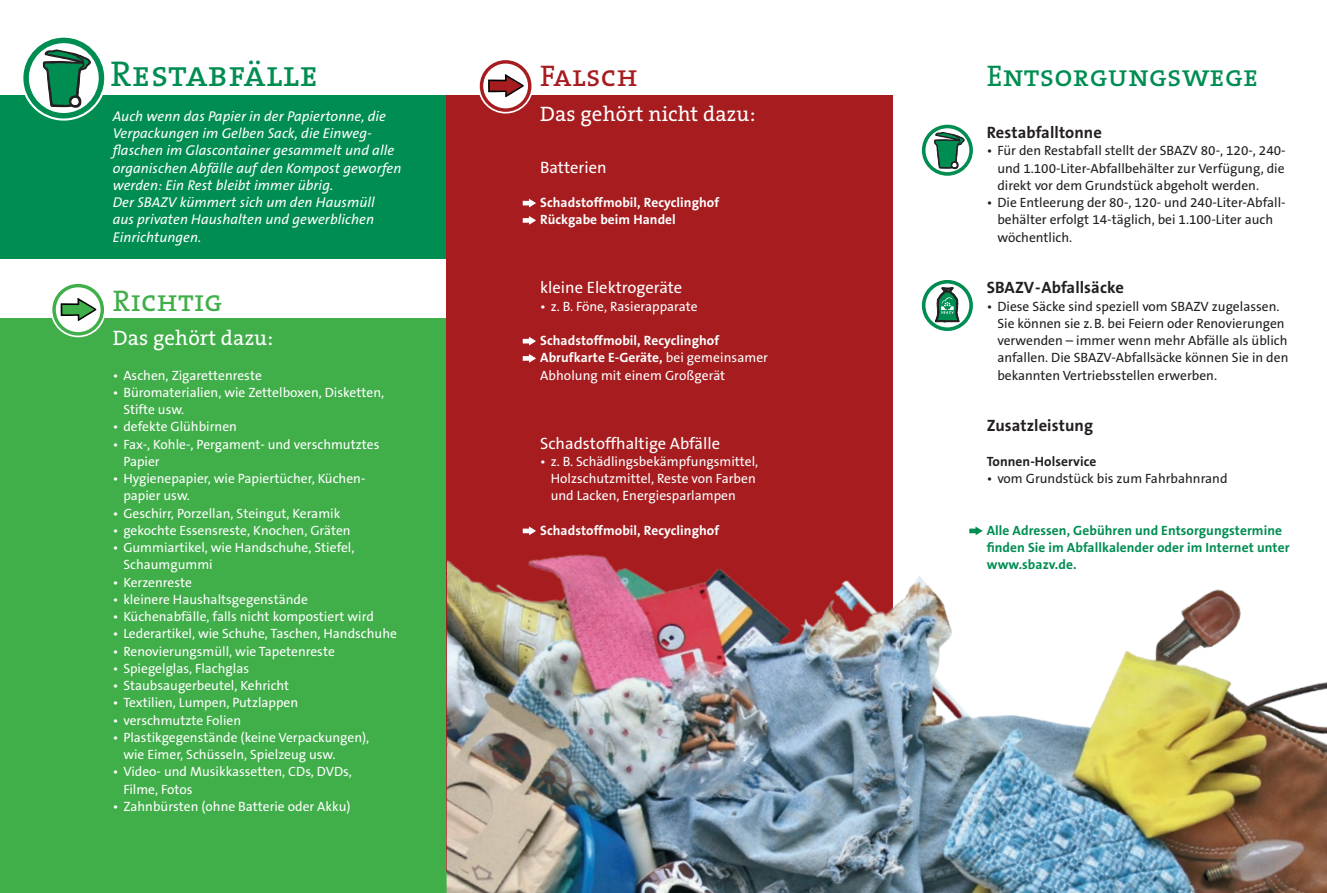
<style>
.page{position:relative;width:1327px;height:893px;background:#fff}
.page>*{position:absolute;margin:0;border:0;box-sizing:border-box;transform-origin:0 0}
.t1{font:36px "The Serif Caps";letter-spacing:.01em;color:#008d52}
.t2{font:30px "The Serif Caps";letter-spacing:.005em;color:#008d52}
.t3{font:30px "The Serif Caps";letter-spacing:.01em;color:#40ae49}
.t4{font:30px "The Serif Caps";letter-spacing:.01em;color:#a61c1f}
.t5{font:21px "The Serif B5 Plain";letter-spacing:.005em;color:#fff}
.t6{font:16.5px "The Sans B5 Plain";color:#fff}
.t7{font:700 16.5px "The Sans B7";letter-spacing:.005em;color:#231f20}
.t8{font:italic 14.25px/17.2px "The Sans B5 Plain";letter-spacing:.005em;color:#fff}
.t9{font:13.5px/17.2px "The Sans B5 Plain";color:#fff}
.t10{font:13.5px/17.2px "The Sans B5 Plain";color:#231f20}
.t11{font:700 13.5px/17.2px "The Sans B7";letter-spacing:.005em;color:#fff}
.t12{font:700 13.5px/17.2px "The Sans B7";letter-spacing:.005em;color:#008d52}
.t13{font:700 13.5px "The Sans B7";letter-spacing:.005em;color:#231f20}
.s1{font-family:"The Sans B5 Plain";font-weight:400}
</style>
<div class="page">
<div style="left:0;top:96px;width:454px;height:163px;background:#008d52"></div>
<div style="left:0;top:319px;width:470px;height:574px;background:#40ae49"></div>
<div style="left:446px;top:96px;width:447px;height:775px;background:#a61c1f"></div>
<img style="left:446px;top:528px;width:881px;height:365px">
<svg style="left:478px;top:58px;width:55px;height:56px"></svg>
<svg style="left:482px;top:62px;width:47px;height:48px"></svg>
<div style="left:480px;top:60px;width:51px;height:52px;border:3px solid #a61c1f;border-radius:50%"></div>
<svg style="left:523px;top:199px;width:13px;height:9px"></svg>
<svg style="left:523px;top:216px;width:13px;height:9px"></svg>
<svg style="left:523px;top:337px;width:13px;height:9px"></svg>
<svg style="left:523px;top:354px;width:13px;height:9px"></svg>
<svg style="left:523px;top:526px;width:13px;height:9px"></svg>
<svg style="left:923px;top:126px;width:48px;height:48px"></svg>
<svg style="left:933px;top:131px;width:32px;height:42px"></svg>
<div style="left:922px;top:125px;width:51px;height:51px;border:4px solid #008d52;border-radius:50%"></div>
<svg style="left:923px;top:282px;width:48px;height:47px"></svg>
<svg style="left:935px;top:285px;width:25px;height:37px"></svg>
<div style="left:922px;top:280px;width:51px;height:51px;border:4px solid #008d52;border-radius:50%"></div>
<svg style="left:969px;top:526px;width:13px;height:9px"></svg>
<svg style="left:21px;top:36px;width:85px;height:85px"></svg>
<svg style="left:26px;top:41px;width:75px;height:75px"></svg>
<div style="left:23px;top:38px;width:81px;height:80px;border:5px solid #008d52;border-radius:50%"></div>
<svg style="left:51px;top:282px;width:55px;height:55px"></svg>
<svg style="left:54px;top:286px;width:48px;height:47px"></svg>
<div style="left:52px;top:284px;width:52px;height:52px;border:3px solid #40ae49;border-radius:50%"></div>
<h1 class="t1" style="left:111px;top:51px;width:209px">Restabfälle</h1>
<h2 class="t2" style="left:986px;top:57px;width:273px">Entsorgungswege</h2>
<p class="t7" style="left:986px;top:124px;width:117px">Restabfalltonne</p>
<p class="t10" style="left:997px;top:143px;width:290px;text-align:justify;text-indent:-11px">• Für den Restabfall stellt der SBAZV 80-, 120-, 240- und 1.100-Liter-Abfallbehälter zur Verfügung, die direkt vor dem Grundstück abgeholt werden.</p>
<p class="t10" style="left:997px;top:195px;width:290px;text-indent:-11px">• Die Entleerung der 80-, 120- und 240-Liter-Abfall&shy;behälter erfolgt 14-täglich, bei 1.100-Liter auch wöchentlich.</p>
<p class="t7" style="left:986px;top:279px;width:139px">SBAZV-Abfallsäcke</p>
<p class="t10" style="left:997px;top:298px;width:292px;text-indent:-11px">• Diese Säcke sind speziell vom SBAZV zugelassen.<br>Sie können sie z.B. bei Feiern oder Renovierungen verwenden – immer wenn mehr Abfälle als üblich anfallen. Die SBAZV-Abfallsäcke können Sie in den bekannten Vertriebsstellen erwerben.</p>
<p class="t7" style="left:986px;top:417px;width:108px">Zusatzleistung</p>
<p class="t13" style="left:986px;top:454px;width:111px">Tonnen-Holservice</p>
<p class="t10" style="left:986px;top:471px;width:242px">• vom Grundstück bis zum Fahrbahnrand</p>
<h2 class="t4" style="left:540px;top:57px;width:99px">Falsch</h2>
<h3 class="t5" style="left:540px;top:103px;width:217px">Das gehört nicht dazu:</h3>
<p class="t6" style="left:540px;top:158px;width:68px">Batterien</p>
<p class="t11" style="left:540px;top:195px;width:181px">Schadstoffmobil, Recyclinghof<br>Rückgabe beim Handel</p>
<p class="t8" style="left:113px;top:108px;width:290px">Auch wenn das Papier in der Papiertonne, die Verpackungen im Gelben Sack, die Einweg&shy;flaschen im Glascontainer gesammelt und alle organischen Abfälle auf den Kompost geworfen werden: Ein Rest bleibt immer übrig.<br>Der SBAZV kümmert sich um den Hausmüll<br>aus privaten Haushalten und gewerblichen Einrichtungen.</p>
<p class="t6" style="left:540px;top:279px;width:144px">kleine Elektrogeräte</p>
<p class="t9" style="left:540px;top:298px;width:159px">• z. B. Föne, Rasierapparate</p>
<p class="t11" style="left:540px;top:333px;width:229px">Schadstoffmobil, Recyclinghof<br>Abrufkarte E-Geräte, <span class="s1">bei gemeinsamer</span></p>
<p class="t9" style="left:540px;top:367px;width:187px">Abholung mit einem Großgerät</p>
<h2 class="t3" style="left:113px;top:281px;width:111px">Richtig</h2>
<h3 class="t5" style="left:113px;top:327px;width:162px">Das gehört dazu:</h3>
<p class="t9" style="left:113px;top:367px;width:151px">• Aschen, Zigarettenreste</p>
<p class="t9" style="left:123px;top:384px;width:262px;text-indent:-11px">• Büromaterialien, wie Zettelboxen, Disketten,<br>Stifte usw.</p>
<p class="t9" style="left:113px;top:419px;width:126px">• defekte Glühbirnen</p>
<p class="t9" style="left:123px;top:436px;width:258px;text-indent:-11px">• Fax-, Kohle-, Pergament- und verschmutztes<br>Papier</p>
<p class="t9" style="left:123px;top:471px;width:244px;text-indent:-11px">• Hygienepapier, wie Papiertücher, Küchen&shy;papier usw.</p>
<p class="t9" style="left:113px;top:505px;width:229px">• Geschirr, Porzellan, Steingut, Keramik</p>
<p class="t9" style="left:113px;top:522px;width:239px">• gekochte Essensreste, Knochen, Gräten</p>
<p class="t9" style="left:123px;top:540px;width:233px;text-indent:-11px">• Gummiartikel, wie Handschuhe, Stiefel,<br>Schaumgummi</p>
<p class="t9" style="left:113px;top:574px;width:81px">• Kerzenreste</p>
<p class="t9" style="left:113px;top:591px;width:197px">• kleinere Haushaltsgegenstände</p>
<p class="t9" style="left:113px;top:609px;width:263px">• Küchenabfälle, falls nicht kompostiert wird</p>
<p class="t9" style="left:113px;top:626px;width:286px">• Lederartikel, wie Schuhe, Taschen, Handschuhe</p>
<p class="t9" style="left:113px;top:643px;width:224px">• Renovierungsmüll, wie Tapetenreste</p>
<p class="t9" style="left:113px;top:660px;width:138px">• Spiegelglas, Flachglas</p>
<p class="t9" style="left:113px;top:678px;width:178px">• Staubsaugerbeutel, Kehricht</p>
<p class="t9" style="left:113px;top:695px;width:187px">• Textilien, Lumpen, Putzlappen</p>
<p class="t9" style="left:113px;top:712px;width:130px">• verschmutzte Folien</p>
<p class="t9" style="left:123px;top:729px;width:247px;text-indent:-11px">• Plastikgegenstände (keine Verpackungen), wie Eimer, Schüsseln, Spielzeug usw.</p>
<p class="t9" style="left:123px;top:764px;width:230px;text-indent:-11px">• Video- und Musikkassetten, CDs, DVDs,<br>Filme, Fotos</p>
<p class="t9" style="left:113px;top:798px;width:239px">• Zahnbürsten (ohne Batterie oder Akku)</p>
<p class="t6" style="left:540px;top:434px;width:182px">Schadstoffhaltige Abfälle</p>
<p class="t9" style="left:551px;top:453px;width:209px;text-indent:-11px">• z. B. Schädlingsbekämpfungsmittel,<br>Holzschutzmittel, Reste von Farben und Lacken, Energiesparlampen</p>
<p class="t11" style="left:540px;top:522px;width:181px">Schadstoffmobil, Recyclinghof</p>
<p class="t12" style="left:986px;top:522px;width:304px">Alle Adressen, Gebühren und Entsorgungstermine finden Sie im Abfallkalender oder im Internet unter www.sbazv.de.</p>
</div>
